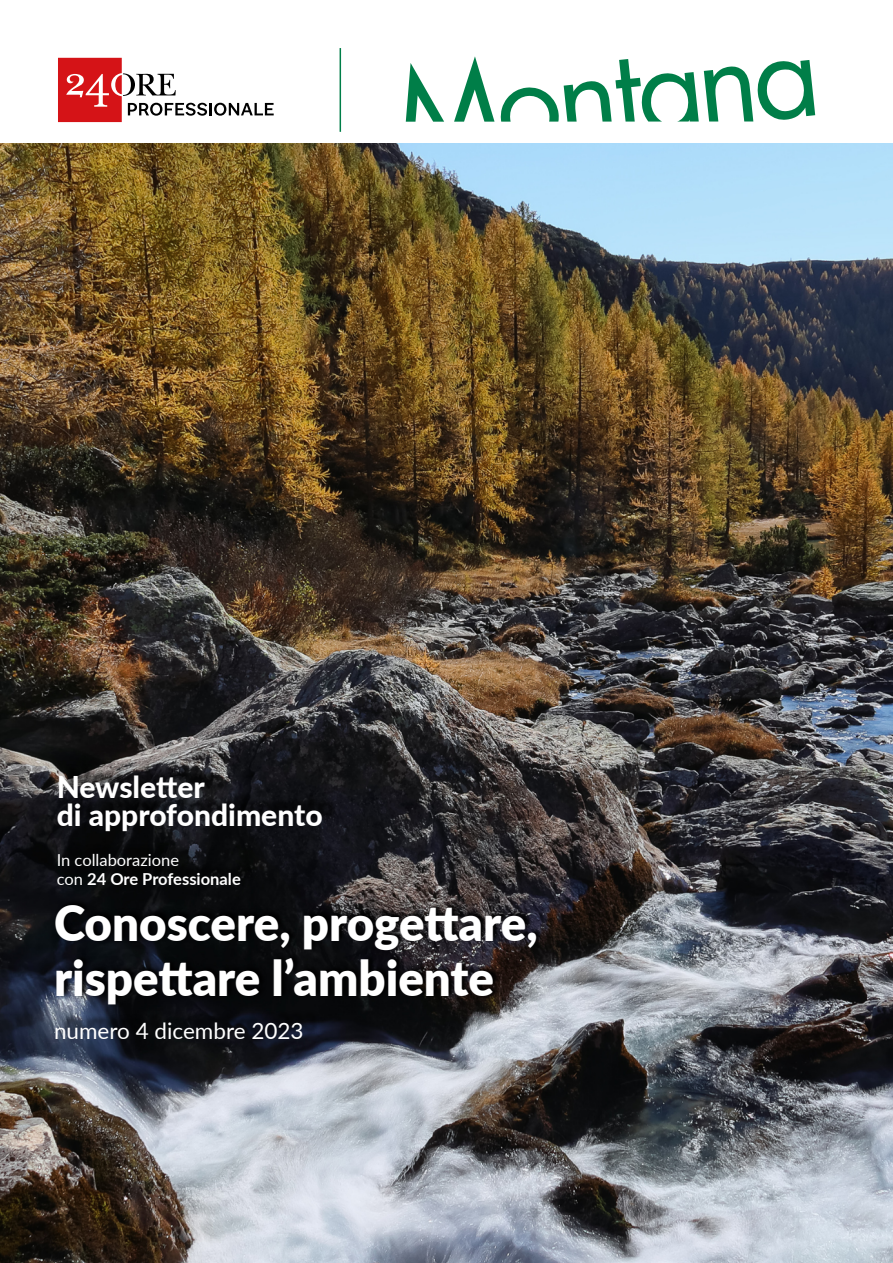
<style>
.page{position:relative;width:893px;height:1263px;background:#fff}
.page>*{position:absolute;margin:0;border:0;box-sizing:border-box;transform-origin:0 0}
.t1{font:900 48.9px/55.5px "Lato";color:#fff}
.t2{font:800 30px/27.9px "Lato";color:#fff}
.t3{font:22.5px "Lato";color:#fff}
.t4{font:16.5px/19.8px "Lato";color:#fff}
.s1{font-weight:700}
</style>
<div class="page">
<img style="left:0;top:143px;width:893px;height:1120px">
<svg style="left:406px;top:56px;width:409px;height:66px"></svg>
<hr style="left:340px;top:48px;width:1px;height:84px;background:#007e48">
<svg style="left:58px;top:58px;width:216px;height:64px"></svg>
<div style="left:65px;top:762px;width:273px;height:119px;background:#000;opacity:.75"></div>
<div style="left:62px;top:1009px;width:257px;height:25px;background:#000;opacity:.75"></div>
<svg style="left:54px;top:898px;width:490px;height:108px;background:#141417"></svg>
<p class="t2" style="left:57px;top:772px;width:267px">Newsletter<br>di approfondimento</p>
<p class="t4" style="left:57px;top:849px;width:186px">In collaborazione<br>con <span class="s1">24 Ore Professionale</span></p>
<p class="t1" style="left:54px;top:893px;width:485px">Conoscere, progettare, rispettare l’ambiente</p>
<p class="t3" style="left:54px;top:1015px;width:251px">numero 4 dicembre 2023</p>
</div>
